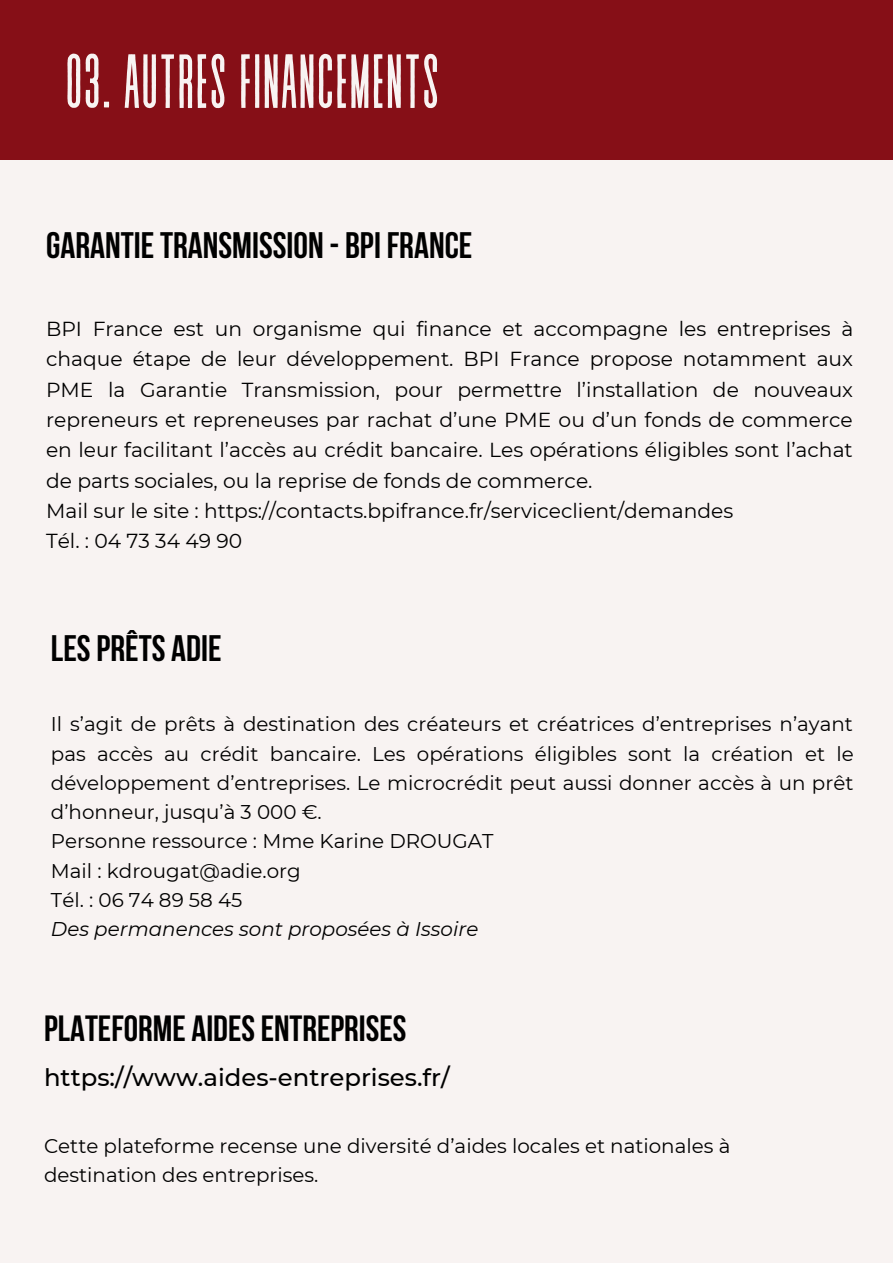
<style>
.page{position:relative;width:893px;height:1264px;background:#fff}
.page>*{position:absolute;margin:0;border:0;box-sizing:border-box;transform-origin:0 0}
.t1{font:76.5px "Revive 80 Tall";color:#f8f3f2}
.t2{font:700 36.75px "Bebas Neue";color:#000}
.t3{font:700 36.3px "Bebas Neue";color:#000}
.t4{font:500 24.3px "Montserrat";color:#000}
.t5{font:20.25px/30.3px "Montserrat";color:#000;text-align:justify}
.t6{font:19.8px/29.2px "Montserrat";color:#000}
.t7{font:italic 19.8px "Montserrat";color:#000}
</style>
<div class="page">
<div style="left:0;top:0;width:892px;height:1262px;background:#f8f3f2"></div>
<div style="left:0;top:0;width:892px;height:160px;background:#860f17"></div>
<p class="t1" style="left:65px;top:42px;width:376px">03. AUTRES FINANCEMENTS</p>
<p class="t2" style="left:46px;top:231px;width:428px">GARANTIETRANSMISSION - BPI FRANCE</p>
<p class="t5" style="left:46px;top:313px;width:808px">BPI France est un organisme qui finance et accompagne les entreprises à chaque étape de leur développement. BPI France propose notamment aux PME la Garantie Transmission, pour permettre l’installation de nouveaux repreneurs et repreneuses par rachat d’une PME ou d’un fonds de commerce en leur facilitant l’accès au crédit bancaire. Les opérations éligibles sont l’achat de parts sociales, ou la reprise de fonds de commerce.</p>
<p class="t5" style="left:46px;top:495px;width:688px">Mail sur le site : https://contacts.bpifrance.fr/serviceclient/demandes</p>
<p class="t5" style="left:46px;top:526px;width:197px">Tél. : 04 73 34 49 90</p>
<p class="t2" style="left:51px;top:633px;width:172px">LESPRÊTS ADIE</p>
<p class="t6" style="left:51px;top:709px;width:804px;text-align:justify">Il s’agit de prêts à destination des créateurs et créatrices d’entreprises n’ayant pas accès au crédit bancaire. Les opérations éligibles sont la création et le développement d’entreprises. Le microcrédit peut aussi donner accès à un prêt d’honneur, jusqu’à 3 000 €.</p>
<p class="t6" style="left:51px;top:826px;width:444px">Personne ressource : Mme Karine DROUGAT</p>
<p class="t6" style="left:51px;top:855px;width:251px">Mail : kdrougat@adie.org</p>
<p class="t6" style="left:51px;top:885px;width:193px">Tél. : 06 74 89 58 45</p>
<p class="t7" style="left:51px;top:916px;width:429px">Des permanences sont proposées à Issoire</p>
<p class="t3" style="left:44px;top:1013px;width:364px">PLATEFORME AIDESENTREPRISES</p>
<p class="t4" style="left:44px;top:1062px;width:407px">https://www.aides-entreprises.fr/</p>
<p class="t6" style="left:44px;top:1130px;width:687px">Cette plateforme recense une diversité d’aides locales et nationales à destination des entreprises.</p>
</div>
